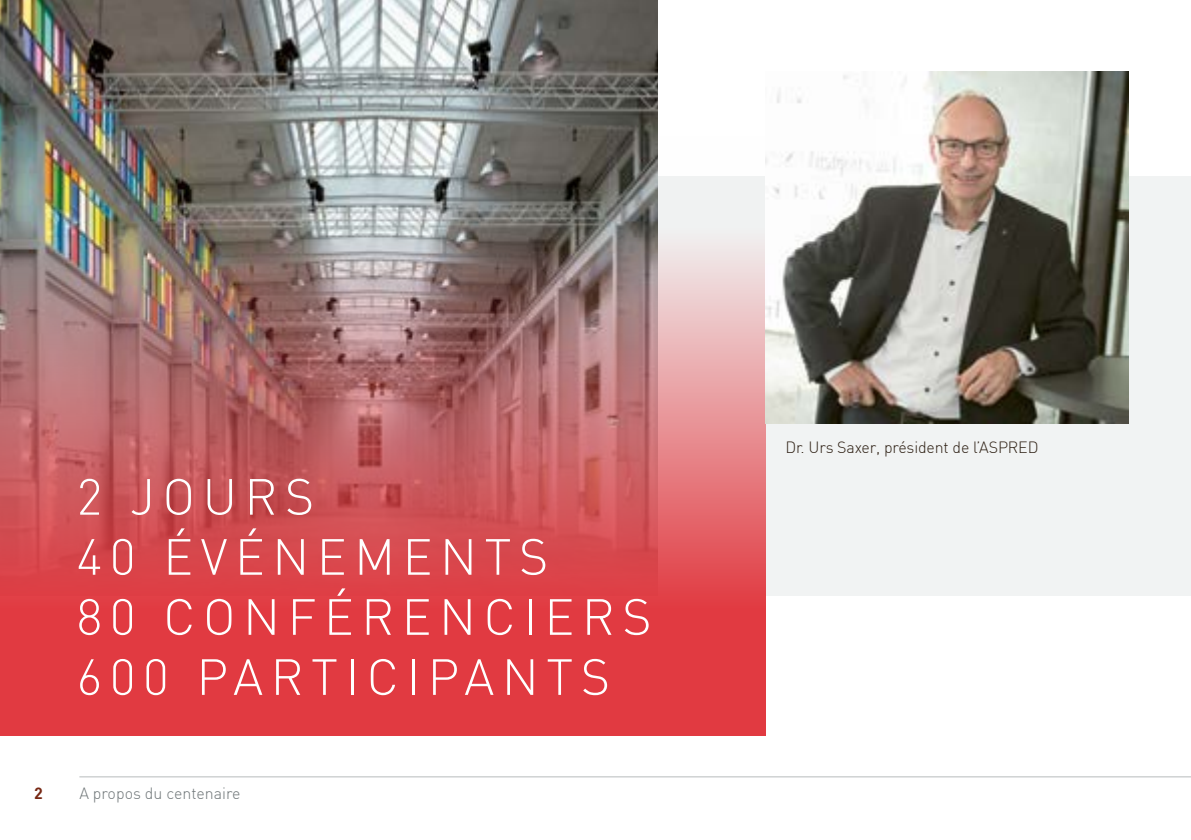
<style>
.page{position:relative;width:1191px;height:840px;background:#fff}
.page>*{position:absolute;margin:0;border:0;box-sizing:border-box;transform-origin:0 0}
.t1{font:300 50px/60px "DIN";letter-spacing:.15em;color:#fff}
.t2{font:300 16px "DIN";letter-spacing:-.01em;color:#2e2014}
.t3{font:300 16px "DIN";color:#6f7678}
.t4{font:700 16px "DIN";color:#762713}
</style>
<div class="page">
<hr style="left:79px;top:776px;width:1112px;height:1px;background:#6f7678">
<div style="left:0;top:176px;width:1191px;height:419px;background:#f1f3f3"></div>
<img style="left:0;top:0;width:658px;height:136px">
<img style="left:0;top:136px;width:765px;height:598px">
<img style="left:765px;top:71px;width:363px;height:352px">
<p class="t1" style="left:77px;top:466px;width:576px">2 JOURS<br>40 ÉVÉNEMENTS<br>80 CONFÉRENCIERS<br>600 PARTICIPANTS</p>
<p class="t4" style="left:34px;top:782px;width:10px">2</p>
<p class="t3" style="left:79px;top:783px;width:163px">A propos du centenaire</p>
<p class="t2" style="left:785px;top:437px;width:254px">Dr. Urs Saxer, président de l’ASPRED</p>
</div>
